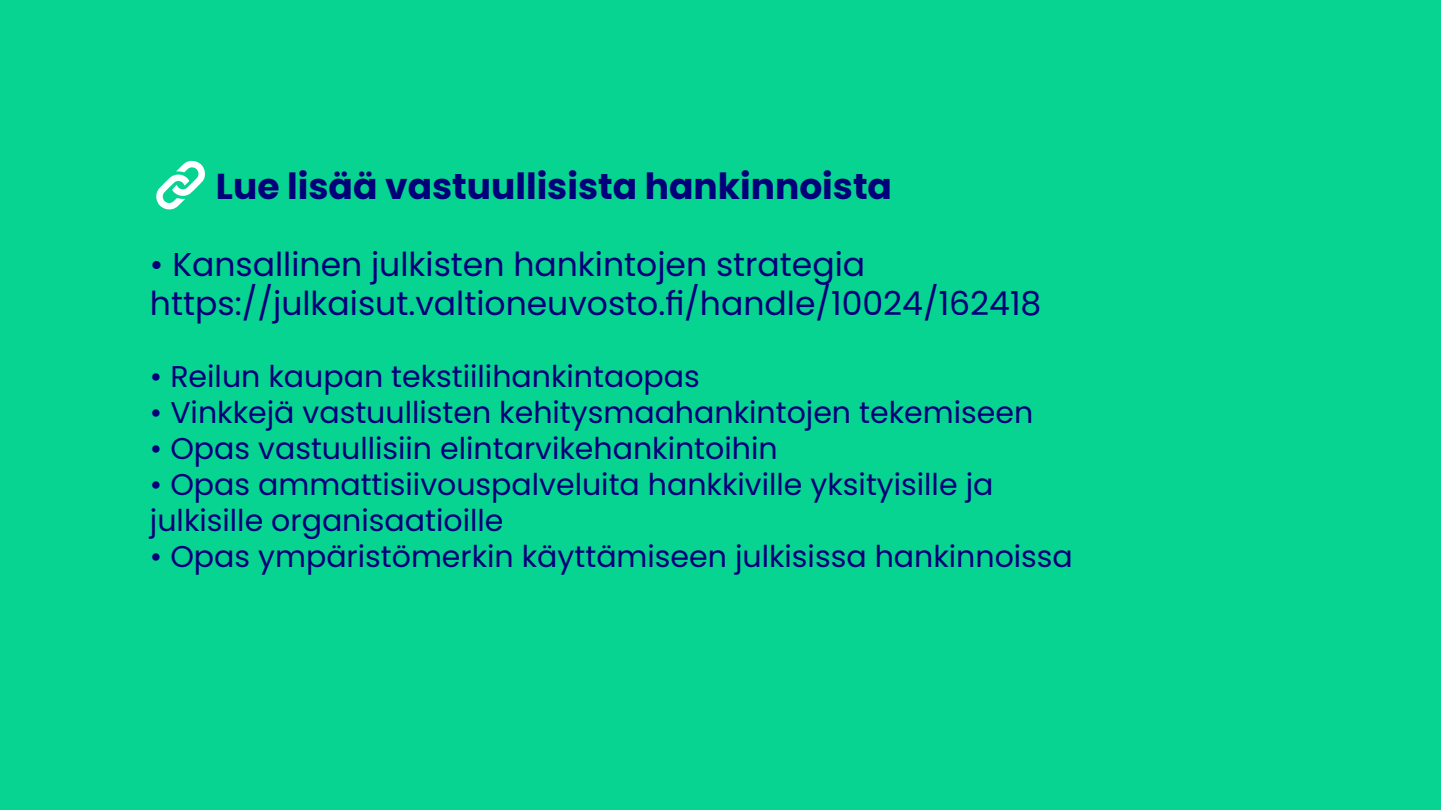
<style>
.page{position:relative;width:1441px;height:810px;background:#fff}
.page>*{position:absolute;margin:0;border:0;box-sizing:border-box;transform-origin:0 0}
.t1{font:700 36px "Poppins";color:#00007a}
.t2{font:33px/39.6px "Poppins";color:#00007a}
.t3{font:30px/36px "Poppins";color:#00007a}
</style>
<div class="page">
<div style="left:0;top:0;width:1440px;height:810px;background:#07d491"></div>
<svg style="left:156px;top:160px;width:49px;height:50px"></svg>
<p class="t1" style="left:216px;top:165px;width:677px">Lue lisää vastuullisista hankinnoista</p>
<p class="t2" style="left:150px;top:244px;width:892px">• Kansallinen julkisten hankintojen strategia https://julkaisut.valtioneuvosto.fi/handle/10024/162418</p>
<p class="t3" style="left:150px;top:359px;width:551px">• Reilun kaupan tekstiilihankintaopas</p>
<p class="t3" style="left:150px;top:395px;width:884px">• Vinkkejä vastuullisten kehitysmaahankintojen tekemiseen</p>
<p class="t3" style="left:150px;top:431px;width:629px">• Opas vastuullisiin elintarvikehankintoihin</p>
<p class="t3" style="left:150px;top:467px;width:844px">• Opas ammattisiivouspalveluita hankkiville yksityisille ja julkisille organisaatioille</p>
<p class="t3" style="left:150px;top:539px;width:924px">• Opas ympäristömerkin käyttämiseen julkisissa hankinnoissa</p>
</div>
